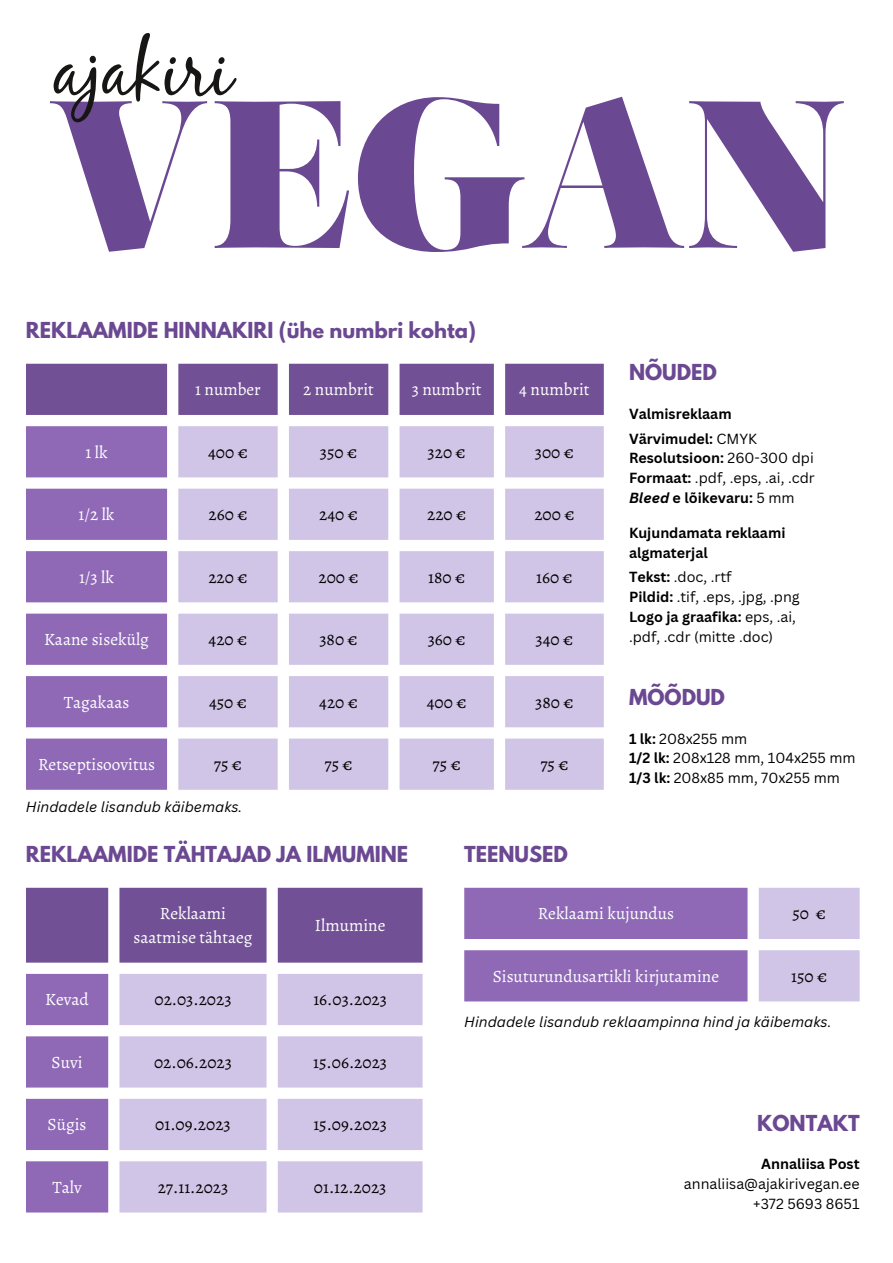
<style>
.page{position:relative;width:893px;height:1263px;background:#fff}
.page>*{position:absolute;margin:0;border:0;box-sizing:border-box;transform-origin:0 0}
.t1{font:700 19.5px "League Spartan";color:#6b4892}
.t2{font:17.25px "Alegreya";color:#000}
.t3{font:17.25px/23.6px "Alegreya";color:#fff;text-align:center}
.t4{font:14.25px/19.7px "Canva Sans";color:#000}
.t5{font:700 14.25px/19.7px "Canva Sans";color:#000}
.t6{font:italic 14.25px "Canva Sans";color:#000}
.s1{font-weight:400}
.s2{font-style:italic}
.s3{font-weight:700}
</style>
<div class="page">
<svg style="left:26px;top:364px;width:578px;height:51px;background:#7d5d9d"></svg>
<svg style="left:26px;top:426px;width:141px;height:364px;background:#a080c1"></svg>
<svg style="left:178px;top:426px;width:426px;height:364px;fill:#d0c5e6"></svg>
<svg style="left:358px;top:97px;width:485px;height:155px"></svg>
<svg style="left:50px;top:33px;width:299px;height:219px"></svg>
<div style="left:26px;top:888px;width:396px;height:74px;background:#725095"></div>
<svg style="left:26px;top:974px;width:82px;height:238px;background:#9e7ec0"></svg>
<svg style="left:119px;top:974px;width:303px;height:238px;fill:#d0c5e6"></svg>
<svg style="left:464px;top:888px;width:283px;height:113px;background:#9a78bd"></svg>
<svg style="left:759px;top:888px;width:100px;height:113px;background:#d4cae8"></svg>
<h1 class="t1" style="left:26px;top:321px;width:451px">REKLAAMIDE HINNAKIRI (ühe numbri kohta)</h1>
<p class="t3" style="left:195px;top:378px;width:67px">1 number</p>
<p class="t3" style="left:303px;top:378px;width:72px">2 numbrit</p>
<p class="t3" style="left:412px;top:378px;width:71px">3 numbrit</p>
<p class="t3" style="left:519px;top:378px;width:72px">4 numbrit</p>
<p class="t3" style="left:85px;top:440px;width:24px">1lk</p>
<p class="t2" style="left:208px;top:440px;width:41px">400 €</p>
<p class="t2" style="left:320px;top:440px;width:39px">350 €</p>
<p class="t2" style="left:428px;top:440px;width:40px">320 €</p>
<p class="t2" style="left:535px;top:440px;width:41px">300 €</p>
<p class="t3" style="left:79px;top:503px;width:37px">1/2 lk</p>
<p class="t2" style="left:208px;top:503px;width:40px">260 €</p>
<p class="t2" style="left:319px;top:503px;width:40px">240 €</p>
<p class="t2" style="left:427px;top:503px;width:41px">220 €</p>
<p class="t2" style="left:534px;top:503px;width:42px">200 €</p>
<p class="t3" style="left:79px;top:565px;width:36px">1/3 lk</p>
<p class="t2" style="left:208px;top:565px;width:41px">220 €</p>
<p class="t2" style="left:318px;top:565px;width:42px">200 €</p>
<p class="t2" style="left:428px;top:565px;width:39px">180 €</p>
<p class="t2" style="left:536px;top:565px;width:38px">160 €</p>
<p class="t3" style="left:44px;top:627px;width:106px">Kaane sisekülg</p>
<p class="t2" style="left:209px;top:628px;width:40px">420 €</p>
<p class="t2" style="left:319px;top:628px;width:40px">380 €</p>
<p class="t2" style="left:428px;top:628px;width:39px">360 €</p>
<p class="t2" style="left:535px;top:628px;width:39px">340 €</p>
<p class="t3" style="left:64px;top:690px;width:67px">Tagakaas</p>
<p class="t2" style="left:209px;top:690px;width:39px">450 €</p>
<p class="t2" style="left:319px;top:690px;width:40px">420 €</p>
<p class="t2" style="left:427px;top:690px;width:41px">400 €</p>
<p class="t2" style="left:535px;top:690px;width:40px">380 €</p>
<p class="t3" style="left:38px;top:752px;width:118px">Retseptisoovitus</p>
<p class="t2" style="left:214px;top:752px;width:30px">75€</p>
<p class="t2" style="left:324px;top:752px;width:30px">75€</p>
<p class="t2" style="left:432px;top:752px;width:30px">75€</p>
<p class="t2" style="left:540px;top:752px;width:30px">75€</p>
<p class="t6" style="left:26px;top:797px;width:218px">Hindadele lisandub käibemaks.</p>
<h1 class="t1" style="left:26px;top:844px;width:384px">REKLAAMIDE TÄHTAJAD JA ILMUMINE</h1>
<h1 class="t1" style="left:464px;top:844px;width:105px">TEENUSED</h1>
<h1 class="t1" style="left:629px;top:362px;width:89px">NÕUDED</h1>
<p class="t5" style="left:629px;top:401px;width:130px;line-height:24.7px">Valmisreklaam<br>Värvimudel: <span class="s1">CMYK</span></p>
<p class="t5" style="left:629px;top:448px;width:187px;text-align:justify">Resolutsioon: <span class="s1">260-300 dpi </span>Formaat: <span class="s1">.pdf, .eps, .ai, .cdr </span><span class="s2">Bleed</span> e lõikevaru: <span class="s1">5 mm</span></p>
<p class="t5" style="left:629px;top:523px;width:158px">Kujundamata reklaami algmaterjal</p>
<p class="t4" style="left:629px;top:567px;width:172px"><span class="s3">Tekst:</span> .doc, .rtf<br><span class="s3">Pildid:</span> .tif, .eps, .jpg, .png<br><span class="s3">Logo ja graafika:</span> eps, .ai, .pdf, .cdr (mitte .doc)</p>
<h1 class="t1" style="left:629px;top:687px;width:97px">MÕÕDUD</h1>
<p class="t4" style="left:629px;top:728px;width:228px"><span class="s3">1 lk:</span> 208x255 mm<br><span class="s3">1/2 lk:</span> 208x128 mm, 104x255 mm<br><span class="s3">1/3 lk:</span> 208x85 mm, 70x255 mm</p>
<p class="t3" style="left:133px;top:902px;width:121px">Reklaami saatmise tähtaeg</p>
<p class="t3" style="left:315px;top:913px;width:72px">Ilmumine</p>
<p class="t3" style="left:45px;top:988px;width:45px">Kevad</p>
<p class="t2" style="left:154px;top:988px;width:79px">02.03.2023</p>
<p class="t2" style="left:313px;top:988px;width:75px">16.03.2023</p>
<p class="t3" style="left:52px;top:1050px;width:33px">Suvi</p>
<p class="t2" style="left:154px;top:1050px;width:79px">02.06.2023</p>
<p class="t2" style="left:313px;top:1050px;width:75px">15.06.2023</p>
<p class="t3" style="left:48px;top:1113px;width:40px">Sügis</p>
<p class="t2" style="left:155px;top:1113px;width:77px">01.09.2023</p>
<p class="t2" style="left:313px;top:1113px;width:75px">15.09.2023</p>
<p class="t3" style="left:52px;top:1175px;width:31px">Talv</p>
<p class="t2" style="left:158px;top:1175px;width:72px">27.11.2023</p>
<p class="t2" style="left:314px;top:1175px;width:74px">01.12.2023</p>
<p class="t3" style="left:538px;top:902px;width:138px">Reklaami kujundus</p>
<p class="t2" style="left:792px;top:902px;width:35px">50 €</p>
<p class="t3" style="left:493px;top:964px;width:228px">Sisuturundusartikli kirjutamine</p>
<p class="t2" style="left:791px;top:964px;width:38px">150 €</p>
<p class="t6" style="left:464px;top:1012px;width:369px">Hindadele lisandub reklaampinna hind ja käibemaks.</p>
<h1 class="t1" style="left:757px;top:1113px;width:104px">KONTAKT</h1>
<p class="t5" style="left:761px;top:1154px;width:100px">Annaliisa Post</p>
<p class="t4" style="left:684px;top:1174px;width:177px;text-align:right">annaliisa@ajakirivegan.ee +372 5693 8651</p>
</div>
